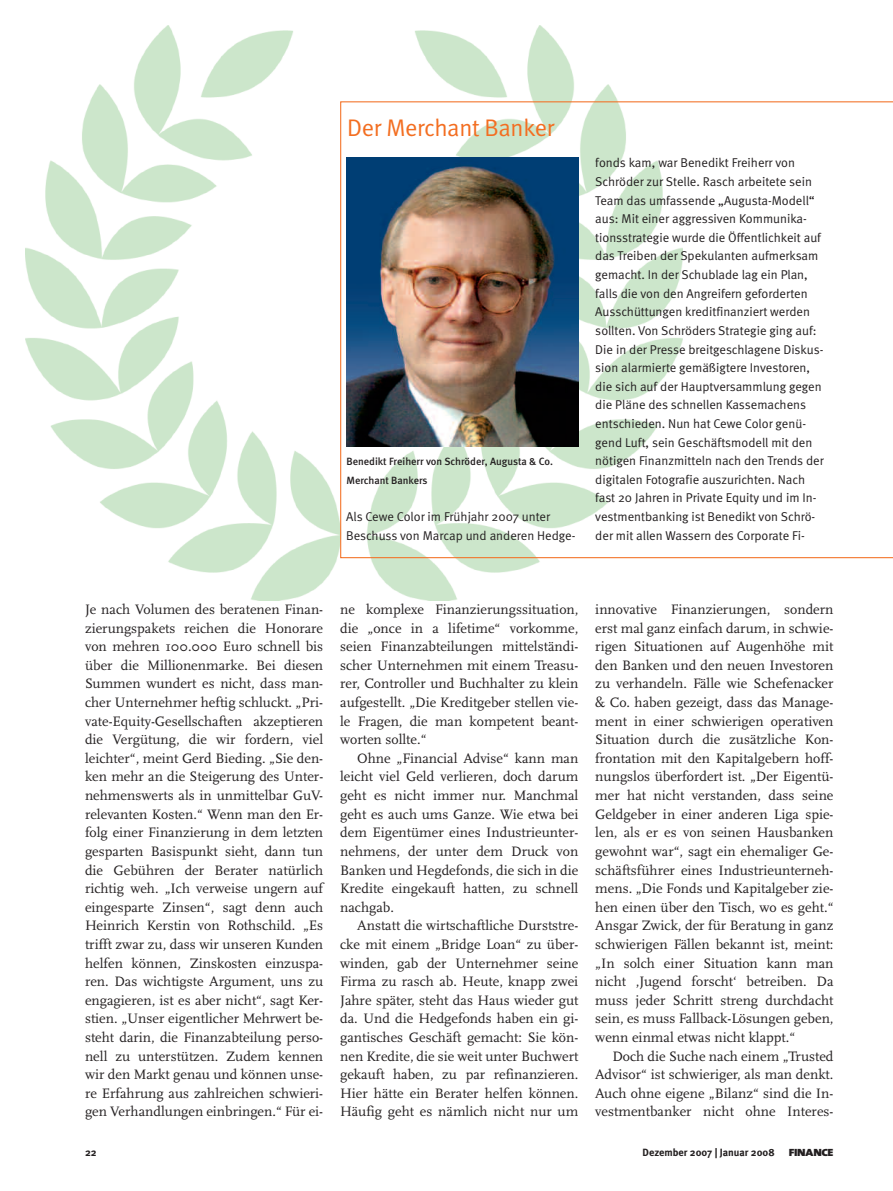
<style>
.page{position:relative;width:893px;height:1191px;background:#fff}
.page>*{position:absolute;margin:0;border:0;box-sizing:border-box;transform-origin:0 0}
.t1{font:24px "Meta Normal LF";letter-spacing:-.015em;color:#f36e21}
.t2{font:14.25px/18.6px "Scala";color:#231f20;text-align:justify}
.t3{font:12.75px/18.6px "Meta Normal";color:#231f20}
.t4{font:500 10.5px/18.6px "Meta";color:#231f20}
.t5{font:700 10.5px "Meta";color:#231f20}
.t6{font:900 10.5px "The Sans";letter-spacing:-.035em;color:#231f20;scale:1.18 1}
</style>
<div class="page">
<img style="left:26px;top:26px;width:657px;height:575px">
<svg style="left:340px;top:101px;width:553px;height:457px"></svg>
<img style="left:347px;top:157px;width:231px;height:289px">
<h1 class="t1" style="left:347px;top:120px;width:208px">Der Merchant Banker</h1>
<p class="t4" style="left:347px;top:453px;width:208px">Benedikt Freiherr von Schröder, Augusta &amp; Co.<br>Merchant Bankers</p>
<p class="t3" style="left:346px;top:508px;width:231px">Als Cewe Color im Frühjahr 2007 unter<br>Beschuss von Marcap und anderen Hedge-</p>
<p class="t3" style="left:595px;top:155px;width:230px">fonds kam, war Benedikt Freiherr von Schröder zur Stelle. Rasch arbeitete sein Team das umfassende „Augusta-Modell“ aus: Mit einer aggressiven Kommunika&shy;tionsstrategie wurde die Öffentlichkeit auf das Treiben der Spekulanten aufmerksam gemacht. In der Schublade lag ein Plan, falls die von den Angreifern geforderten Ausschüttungen kreditfinanziert werden sollten. Von Schröders Strategie ging auf:<br>Die in der Presse breitgeschlagene Diskus&shy;sion alarmierte gemäßigtere Investoren, die sich auf der Hauptversammlung gegen die Pläne des schnellen Kassemachens entschieden. Nun hat Cewe Color genü&shy;gend Luft, sein Geschäftsmodell mit den nötigen Finanzmitteln nach den Trends der digitalen Fotografie auszurichten. Nach fast 20 Jahren in Private Equity und im In&shy;vestmentbanking ist Benedikt von Schrö&shy;der mit allen Wassern des Corporate Fi-</p>
<p class="t2" style="left:85px;top:600px;width:240px">Je nach Volumen des beratenen Finan&shy;zierungspakets reichen die Honorare von mehren 100.000 Euro schnell bis über die Millionenmarke. Bei diesen Summen wundert es nicht, dass man&shy;cher Unternehmer heftig schluckt. „Pri&shy;vate-Equity-Gesellschaften akzeptieren die Vergütung, die wir fordern, viel leichter“, meint Gerd Bieding. „Sie den&shy;ken mehr an die Steigerung des Unter&shy;nehmenswerts als in unmittelbar GuV&shy;relevanten Kosten.“ Wenn man den Er&shy;folg einer Finanzierung in dem letzten gesparten Basispunkt sieht, dann tun die Gebühren der Berater natürlich richtig weh. „Ich verweise ungern auf eingesparte Zinsen“, sagt denn auch Heinrich Kerstin von Rothschild. „Es trifft zwar zu, dass wir unseren Kunden helfen können, Zinskosten einzuspa&shy;ren. Das wichtigste Argument, uns zu engagieren, ist es aber nicht“, sagt Ker&shy;stien. „Unser eigentlicher Mehrwert be&shy;steht darin, die Finanzabteilung perso&shy;nell zu unterstützen. Zudem kennen wir den Markt genau und können unse&shy;re Erfahrung aus zahlreichen schwieri&shy;gen Verhandlungen einbringen.“ Für ei-</p>
<p class="t2" style="left:340px;top:600px;width:240px">ne komplexe Finanzierungssituation, die „once in a lifetime“ vorkomme, seien Finanzabteilungen mittelständi&shy;scher Unternehmen mit einem Treasu&shy;rer, Controller und Buchhalter zu klein aufgestellt. „Die Kreditgeber stellen vie&shy;le Fragen, die man kompetent beant&shy;worten sollte.“</p>
<p class="t2" style="left:340px;top:749px;width:240px;text-indent:17px">Ohne „Financial Advise“ kann man leicht viel Geld verlieren, doch darum geht es nicht immer nur. Manchmal geht es auch ums Ganze. Wie etwa bei dem Eigentümer eines Industrieunter&shy;nehmens, der unter dem Druck von Banken und Hegdefonds, die sich in die Kredite eingekauft hatten, zu schnell nachgab.</p>
<p class="t2" style="left:340px;top:916px;width:240px;text-indent:17px">Anstatt die wirtschaftliche Durststre&shy;cke mit einem „Bridge Loan“ zu über&shy;winden, gab der Unternehmer seine Firma zu rasch ab. Heute, knapp zwei Jahre später, steht das Haus wieder gut da. Und die Hedgefonds haben ein gi&shy;gantisches Geschäft gemacht: Sie kön&shy;nen Kredite, die sie weit unter Buchwert gekauft haben, zu par refinanzieren.<br>Hier hätte ein Berater helfen können.<br>Häufig geht es nämlich nicht nur um</p>
<p class="t2" style="left:595px;top:600px;width:240px">innovative Finanzierungen, sondern erst mal ganz einfach darum, in schwie&shy;rigen Situationen auf Augenhöhe mit den Banken und den neuen Investoren zu verhandeln. Fälle wie Schefenacker &amp; Co. haben gezeigt, dass das Manage&shy;ment in einer schwierigen operativen Situation durch die zusätzliche Kon&shy;frontation mit den Kapitalgebern hoff&shy;nungslos überfordert ist. „Der Eigentü&shy;mer hat nicht verstanden, dass seine Geldgeber in einer anderen Liga spie&shy;len, als er es von seinen Hausbanken gewohnt war“, sagt ein ehemaliger Ge&shy;schäftsführer eines Industrieunterneh&shy;mens. „Die Fonds und Kapitalgeber zie&shy;hen einen über den Tisch, wo es geht.“ Ansgar Zwick, der für Beratung in ganz schwierigen Fällen bekannt ist, meint: „In solch einer Situation kann man nicht ‚Jugend forscht‘ betreiben. Da muss jeder Schritt streng durchdacht sein, es muss Fallback-Lösungen geben, wenn einmal etwas nicht klappt.“</p>
<p class="t2" style="left:595px;top:1046px;width:240px;text-indent:17px">Doch die Suche nach einem „Trusted Advisor“ ist schwieriger, als man denkt.<br>Auch ohne eigene „Bilanz“ sind die In&shy;vestmentbanker nicht ohne Interes-</p>
<p class="t5" style="left:85px;top:1149px;width:13px">22</p>
<p class="t5" style="left:643px;top:1149px;width:134px">Dezember 2007 | Januar 2008</p>
<p class="t6" style="left:789px;top:1146px;width:39px">FINANCE</p>
</div>
